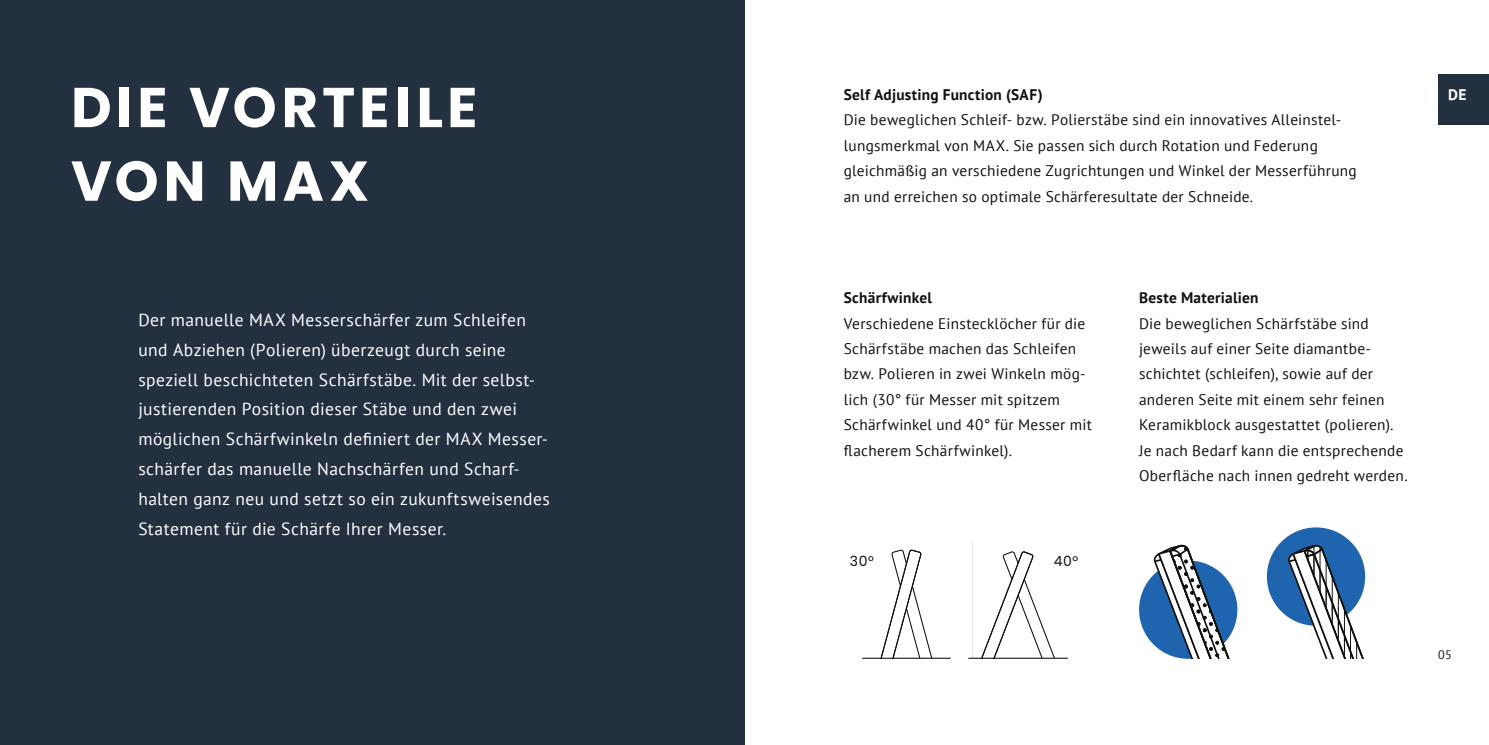
<style>
.page{position:relative;width:1489px;height:745px;background:#fff}
.page>*{position:absolute;margin:0;border:0;box-sizing:border-box;transform-origin:0 0}
.t1{font:700 56px "Poppins";letter-spacing:.075em;color:#fff}
.t2{font:17.5px/29.8px "PT Sans";letter-spacing:.025em;color:#fff}
.Copy_Big___Sans_8_75{font:15.4px/25.4px "PT Sans";letter-spacing:.02em;color:#11110f}
.Copy_Big___Sans_8_75-2{font:700 15.4px "PT Sans";letter-spacing:.02em;color:#11110f}
.Copy_Big___Sans_8_75-3{font:700 15.4px "PT Sans";color:#fff}
.t3{font:14px "Poppins";color:#11110f}
.Copy_Big___Sans_8_75-4{font:12.25px "PT Sans";color:#11110f}
</style>
<div class="page">
<div style="left:1437px;top:74px;width:51px;height:51px;background:#233040"></div>
<div style="left:1138px;top:560px;width:99px;height:98px;background:#1f64af;border-radius:50%"></div>
<div style="left:0;top:0;width:744px;height:744px;background:#233040"></div>
<div style="left:1266px;top:527px;width:98px;height:98px;background:#1f64af;border-radius:50%"></div>
<svg style="left:1287px;top:544px;width:79px;height:114px"></svg>
<svg style="left:881px;top:549px;width:51px;height:108px"></svg>
<svg style="left:972px;top:542px;width:83px;height:115px"></svg>
<hr style="left:862px;top:657px;width:88px;height:1px;background:#11110f">
<hr style="left:968px;top:657px;width:99px;height:1px;background:#11110f">
<svg style="left:1153px;top:544px;width:85px;height:114px"></svg>
<p class="t1" style="left:71px;top:75px;width:408px">DIE VORTEILE</p>
<p class="t1" style="left:71px;top:148px;width:299px">VON MAX</p>
<p class="t2" style="left:138px;top:304px;width:413px">Der manuelle MAX Messerschärfer zum Schleifen und Abziehen (Polieren) überzeugt durch seine speziell beschichteten Schärfstäbe. Mit der selbst&shy;justierenden Position dieser Stäbe und den zwei möglichen Schärfwinkeln definiert der MAX Messer&shy;schärfer das manuelle Nachschärfen und Scharf&shy;halten ganz neu und setzt so ein zukunftsweisendes Statement für die Schärfe Ihrer Messer.</p>
<p class="Copy_Big___Sans_8_75-2" style="left:843px;top:84px;width:200px">Self Adjusting Function (SAF)</p>
<p class="Copy_Big___Sans_8_75" style="left:843px;top:107px;width:514px">Die beweglichen Schleif- bzw. Polierstäbe sind ein innovatives Alleinstel&shy;lungsmerkmal von MAX. Sie passen sich durch Rotation und Federung gleichmäßig an verschiedene Zugrichtungen und Winkel der Messerführung an und erreichen so optimale Schärferesultate der Schneide.</p>
<p class="Copy_Big___Sans_8_75-3" style="left:1447px;top:84px;width:20px">DE</p>
<p class="Copy_Big___Sans_8_75-2" style="left:843px;top:287px;width:90px">Schärfwinkel</p>
<p class="Copy_Big___Sans_8_75" style="left:843px;top:310px;width:250px">Verschiedene Einstecklöcher für die Schärfstäbe machen das Schleifen bzw. Polieren in zwei Winkeln mög&shy;lich (30° für Messer mit spitzem Schärfwinkel und 40° für Messer mit flacherem Schärfwinkel).</p>
<p class="t3" style="left:850px;top:552px;width:25px">30°</p>
<p class="t3" style="left:1053px;top:552px;width:26px">40°</p>
<p class="Copy_Big___Sans_8_75-2" style="left:1138px;top:287px;width:121px">Beste Materialien</p>
<p class="Copy_Big___Sans_8_75" style="left:1138px;top:310px;width:270px">Die beweglichen Schärfstäbe sind jeweils auf einer Seite diamantbe&shy;schichtet (schleifen), sowie auf der anderen Seite mit einem sehr feinen Keramikblock ausgestattet (polieren).<br>Je nach Bedarf kann die entsprechende Oberfläche nach innen gedreht werden.</p>
<p class="Copy_Big___Sans_8_75-4" style="left:1437px;top:646px;width:15px">05</p>
</div>
